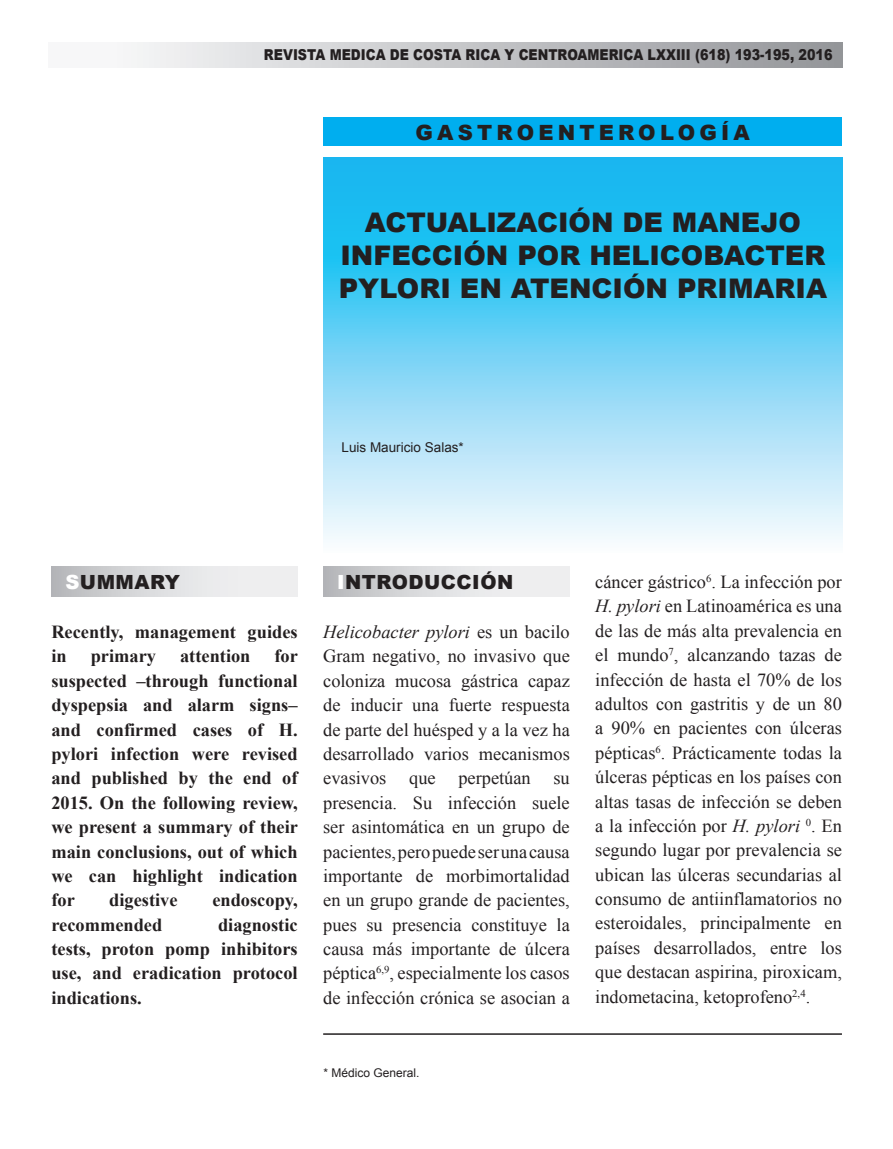
<style>
.page{position:relative;width:893px;height:1149px;background:#fff}
.page>*{position:absolute;margin:0;border:0;box-sizing:border-box;transform-origin:0 0}
.Texto_independiente{font:900 27px/33px "Arial";color:#231f20;text-align:center}
.t1{font:900 21px "Arial";letter-spacing:.2em;color:#231f20}
.t2{font:900 19.5px "Arial";letter-spacing:.025em;color:#231f20}
.t3{font:18.3px/24.3px "Times New Roman";color:#231f20;text-align:justify}
.t4{font:700 18.3px/24.5px "Times New Roman";color:#231f20;text-align:justify}
.t5{font:900 15px "Arial";color:#231f20;scale:.85 1}
.Texto_independiente-2{font:13.5px "Arial";color:#231f20}
.t6{font:12px "Arial";color:#231f20}
.s1{color:#fff}
.s2{font-style:italic}
</style>
<div class="page">
<div style="left:51px;top:566px;width:247px;height:30px;background:linear-gradient(to right,#bebfc2,#fafafb)"></div>
<div style="left:323px;top:566px;width:247px;height:30px;background:linear-gradient(to right,#bebfc2,#fafafb)"></div>
<svg style="left:323px;top:158px;width:519px;height:382px;background:#72d3f5"></svg>
<div style="left:48px;top:42px;width:794px;height:26px;background:linear-gradient(to right,#fdfefe,#949599)"></div>
<div style="left:324px;top:117px;width:518px;height:29px;background:#00aeef"></div>
<hr style="left:323px;top:1032px;width:519px;height:2px;background:#231f20">
<p class="t5" style="left:264px;top:46px;width:670px">REVISTA MEDICA DE COSTA RICA Y CENTROAMERICA LXXIII (618) 193-195, 2016</p>
<p class="t1" style="left:415px;top:121px;width:336px">GASTROENTEROLOGÍA</p>
<p class="Texto_independiente" style="left:339px;top:206px;width:490px">ACTUALIZACIÓN DE MANEJO<br>INFECCIÓN POR HELICOBACTER<br>PYLORI EN ATENCIÓN PRIMARIA</p>
<p class="Texto_independiente-2" style="left:342px;top:438px;width:124px">Luis Mauricio Salas*</p>
<p class="t2" style="left:65px;top:571px;width:116px"><span class="s1">S</span>UMMARY</p>
<p class="t4" style="left:51px;top:619px;width:248px">Recently, management guides in</p>
<p class="t4" style="left:91px;top:643px;width:67px">primary</p>
<p class="t4" style="left:180px;top:643px;width:72px">attention</p>
<p class="t4" style="left:51px;top:643px;width:248px;text-indent:223px">for suspected –through functional dyspepsia and alarm signs– and confirmed cases of H. pylori infection were revised and published by the end of 2015. On the following review, we present a summary of their main conclusions, out of which we can highlight indication for</p>
<p class="t4" style="left:109px;top:887px;width:70px">digestive</p>
<p class="t4" style="left:212px;top:887px;width:87px">endoscopy,</p>
<p class="t4" style="left:51px;top:911px;width:112px">recommended</p>
<p class="t4" style="left:51px;top:911px;width:248px;text-indent:167px">diagnostic tests, proton pomp inhibitors use, and eradication protocol indications.</p>
<p class="t2" style="left:337px;top:571px;width:178px"><span class="s1">I</span>NTRODUCCIÓN</p>
<p class="t3" style="left:323px;top:619px;width:248px"><span class="s2">Helicobacter pylori</span> es un bacilo Gram negativo, no invasivo que coloniza mucosa gástrica capaz de inducir una fuerte respuesta de parte del huésped y a la vez ha desarrollado varios mecanismos evasivos que perpetúan su presencia. Su infección suele ser asintomática en un grupo de pacientes, pero puede ser una causa importante de morbimortalidad en un grupo grande de pacientes, pues su presencia constituye la causa más importante de úlcera péptica<sup>6,9</sup>, especialmente los casos de infección crónica se asocian a</p>
<p class="t6" style="left:324px;top:1064px;width:98px">* Médico General.</p>
<p class="t3" style="left:595px;top:569px;width:248px">cáncer gástrico<sup>6</sup>. La infección por <span class="s2">H. pylori</span> en Latinoamérica es una de las de más alta prevalencia en el mundo<sup>7</sup>, alcanzando tazas de infección de hasta el 70% de los adultos con gastritis y de un 80 a 90% en pacientes con úlceras pépticas<sup>6</sup>. Prácticamente todas la úlceras pépticas en los países con altas tasas de infección se deben a la infección por <span class="s2">H. pylori</span> <sup>0</sup>. En segundo lugar por prevalencia se ubican las úlceras secundarias al consumo de antiinflamatorios no esteroidales, principalmente en países desarrollados, entre los que destacan aspirina, piroxicam, indometacina, ketoprofeno<sup>2,4</sup>.</p>
</div>
